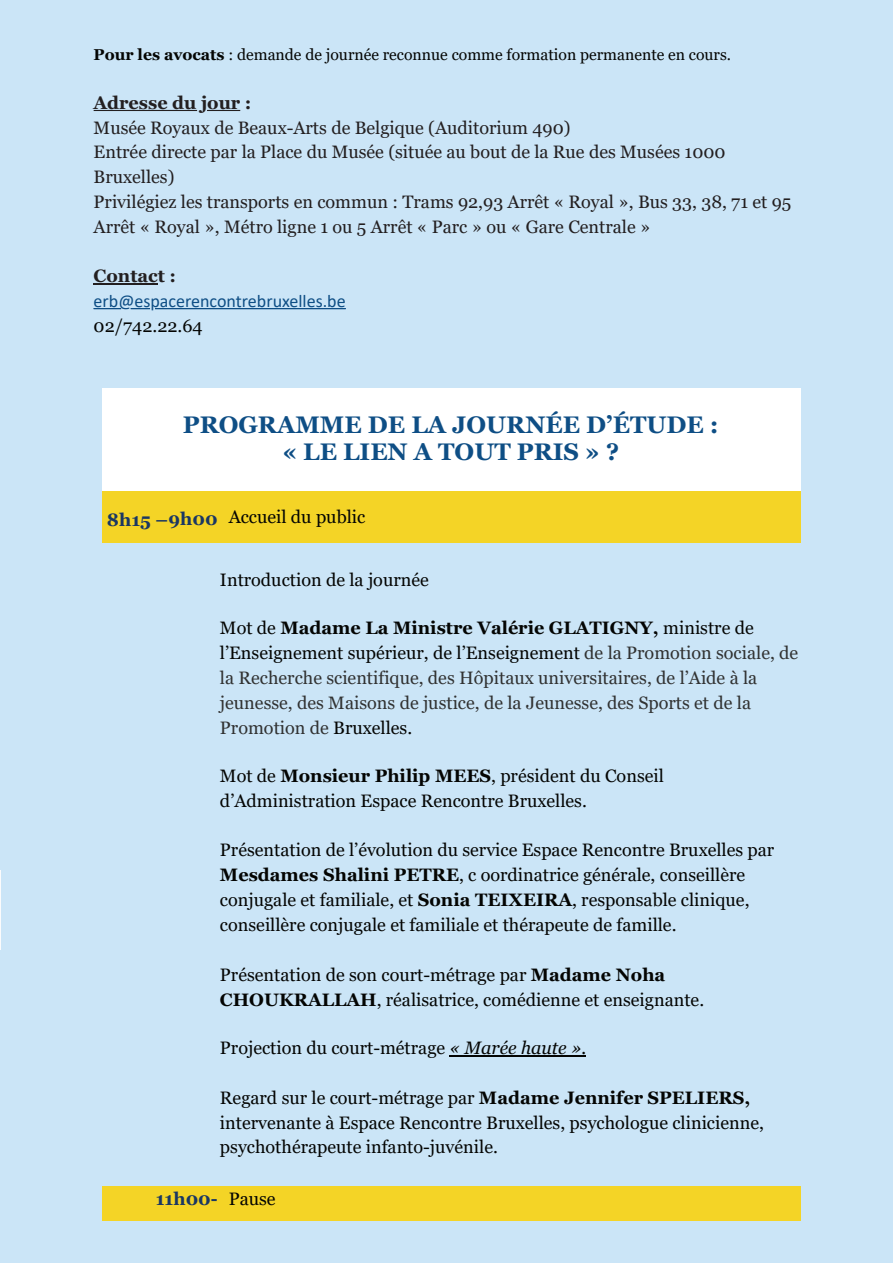
<style>
.page{position:relative;width:893px;height:1263px;background:#fff}
.page>*{position:absolute;margin:0;border:0;box-sizing:border-box;transform-origin:0 0}
.t1{font:700 24px/27px "Georgia";color:#0e4e85;text-align:center}
.t2{font:18px/24.8px "Georgia";color:#040503}
.t3{font:18px/24.8px "Georgia";color:#313232}
.t4{font:18px/24.8px "Georgia";color:#231f20}
.t5{font:18px "Calibri";color:#0e4e85}
.t6{font:700 18px "Georgia";color:#231f20}
.t7{font:700 18px "Georgia";color:#1a3763}
.t8{font:15.75px "Georgia";color:#040503}
.s1{font-weight:700}
.s2{font-weight:700;color:#1a3763}
.s3{color:#040503}
.s4{font-weight:700;color:#040503}
.s5{font-style:italic}
.s6{font-weight:400;color:#040503}
</style>
<div class="page">
<div style="left:0;top:0;width:892px;height:1263px;background:#cbe5f7"></div>
<div style="left:102px;top:388px;width:698px;height:103px;background:#fff"></div>
<div style="left:102px;top:491px;width:117px;height:52px;background:#f4d426"></div>
<div style="left:219px;top:491px;width:581px;height:52px;background:#f4d426"></div>
<div style="left:102px;top:1186px;width:117px;height:35px;background:#f4d426"></div>
<div style="left:219px;top:1186px;width:581px;height:35px;background:#f4d426"></div>
<hr style="left:207px;top:110px;width:33px;height:1px;background:#231f20">
<hr style="left:94px;top:110px;width:103px;height:1px;background:#231f20">
<hr style="left:94px;top:283px;width:64px;height:1px;background:#231f20">
<hr style="left:155px;top:308px;width:191px;height:1px;background:#0e4e85">
<svg style="left:131px;top:308px;width:19px;height:1px"></svg>
<svg style="left:94px;top:308px;width:27px;height:1px"></svg>
<hr style="left:449px;top:1055px;width:137px;height:1px;background:#040503">
<p class="t8" style="left:94px;top:45px;width:639px"><span class="s1">Pour les avocats</span> : demande de journée reconnue comme formation permanente en cours.</p>
<p class="t6" style="left:94px;top:91px;width:159px">Adresse du jour :</p>
<p class="t4" style="left:94px;top:115px;width:699px">Musée Royaux de Beaux-Arts de Belgique (Auditorium 490)<br>Entrée directe par la Place du Musée (située au bout de la Rue des Musées 1000<br>Bruxelles)<br>Privilégiez les transports en commun : Trams 92,93 Arrêt « Royal », Bus 33, 38, 71 et 95<br>Arrêt « Royal », Métro ligne 1 ou 5 Arrêt « Parc » ou « Gare Centrale »</p>
<p class="t6" style="left:94px;top:264px;width:84px">Contact :</p>
<p class="t5" style="left:94px;top:288px;width:253px">erb@espacerencontrebruxelles.be</p>
<p class="t2" style="left:94px;top:313px;width:111px">02/742.22.64</p>
<h1 class="t1" style="left:183px;top:411px;width:537px">PROGRAMME DE LA JOURNÉE D’ÉTUDE : « LE LIEN A TOUT PRIS » ?</h1>
<p class="t2" style="left:107px;top:505px;width:260px"><span class="s2">8h15 –9h00</span> Accueil du public</p>
<p class="t2" style="left:220px;top:568px;width:210px">Introduction de la journée</p>
<p class="t3" style="left:220px;top:616px;width:579px"><span class="s3">Mot de</span> <span class="s4">Madame La Ministre Valérie GLATIGNY,</span> <span class="s3">ministre de l’Enseignement supérieur, de l’Enseignement</span> de la Promotion sociale, de la Recherche scientifique, des Hôpitaux universitaires, de l’Aide à la jeunesse, des Maisons de justice, de la Jeunesse, des Sports et de la Promotion de <span class="s3">Bruxelles.</span></p>
<p class="t2" style="left:220px;top:764px;width:445px">Mot de <span class="s1">Monsieur Philip MEES</span>, président du Conseil d’Administration Espace Rencontre Bruxelles.</p>
<p class="t2" style="left:220px;top:838px;width:556px">Présentation de l’évolution du service Espace Rencontre Bruxelles par <span class="s1">Mesdames Shalini PETRE</span>, c oordinatrice générale, conseillère conjugale et familiale, et <span class="s1">Sonia TEIXEIRA</span>, responsable clinique, conseillère conjugale et familiale et thérapeute de famille.</p>
<p class="t2" style="left:220px;top:963px;width:485px">Présentation de son court-métrage par <span class="s1">Madame Noha<br>CHOUKRALLAH</span>, réalisatrice, comédienne et enseignante.</p>
<p class="t2" style="left:220px;top:1036px;width:368px">Projection du court-métrage <span class="s5">« Marée haute ».</span></p>
<p class="t2" style="left:220px;top:1086px;width:545px">Regard sur le court-métrage par <span class="s1">Madame Jennifer SPELIERS, </span>intervenante à Espace Rencontre Bruxelles, psychologue clinicienne, psychothérapeute infanto-juvénile.</p>
<p class="t7" style="left:156px;top:1187px;width:121px">11h00- <span class="s6">Pause</span></p>
</div>
